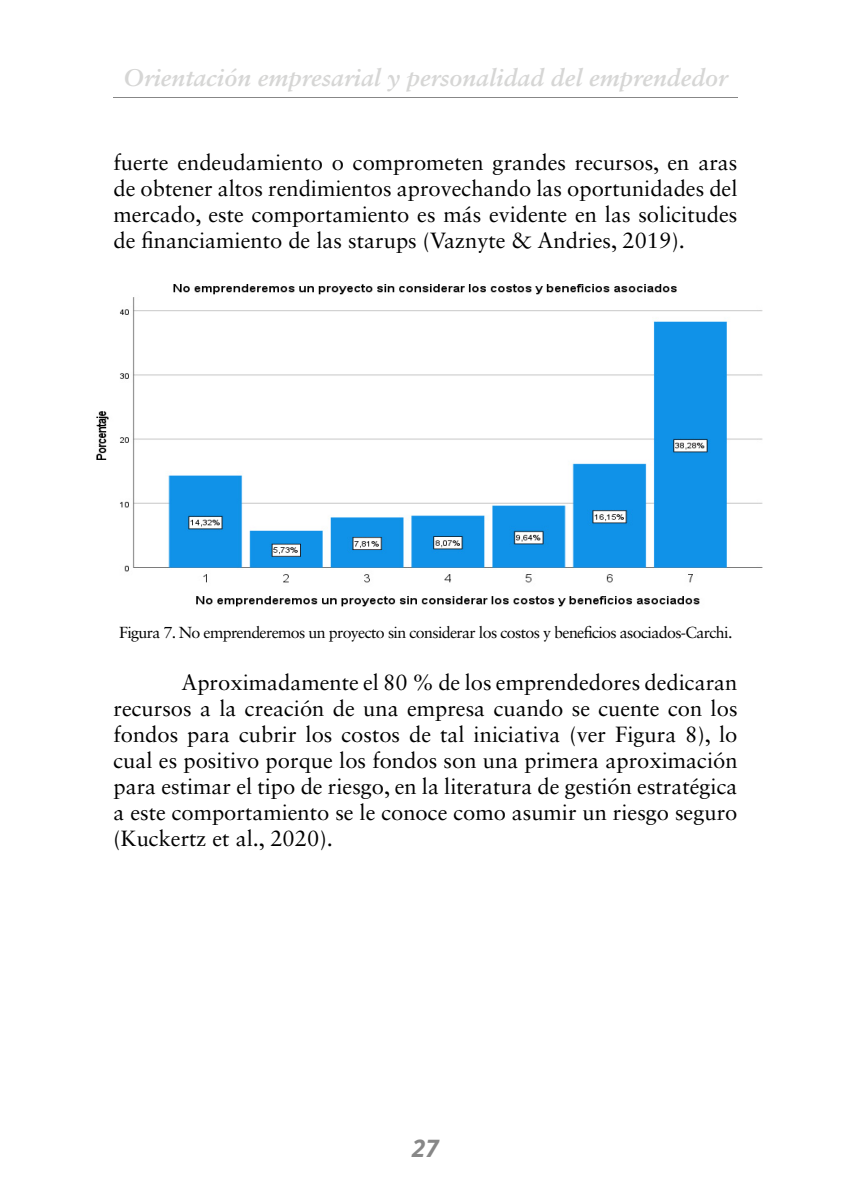
<style>
.page{position:relative;width:851px;height:1191px;background:#fff}
.page>*{position:absolute;margin:0;border:0;box-sizing:border-box;transform-origin:0 0}
.t1{font:italic 700 24px "Sabon LT Std";color:#d6d6d5}
.t2{font:italic 700 24px "Open Sans";color:#878787}
.t3{font:22px/26px "Sabon LT Std";color:#000;text-align:justify}
.t4{font:16px "Sabon LT Std";letter-spacing:-.04em;color:#000}
</style>
<div class="page">
<hr style="left:113px;top:97px;width:624px;height:1px;background:#878787">
<img style="left:96px;top:284px;width:667px;height:323px">
<p class="t1" style="left:123px;top:63px;width:605px">Orientación empresarial y personalidad del emprendedor</p>
<p class="t3" style="left:113px;top:149px;width:625px">fuerte endeudamiento o comprometen grandes recursos, en aras de obtener altos rendimientos aprovechando las oportunidades del mercado, este comportamiento es más evidente en las solicitudes de financiamiento de las starups (Vaznyte &amp; Andries, 2019).</p>
<p class="t4" style="left:119px;top:623px;width:614px">Figura 7. No emprenderemos un proyecto sin considerar los costos y beneficios asociados-Carchi.</p>
<p class="t3" style="left:113px;top:669px;width:625px;text-indent:68px">Aproximadamente el 80 % de los emprendedores dedicaran recursos a la creación de una empresa cuando se cuente con los fondos para cubrir los costos de tal iniciativa (ver Figura 8), lo cual es positivo porque los fondos son una primera aproximación para estimar el tipo de riesgo, en la literatura de gestión estratégica a este comportamiento se le conoce como asumir un riesgo seguro (Kuckertz et al., 2020).</p>
<p class="t2" style="left:412px;top:1131px;width:28px">27</p>
</div>
